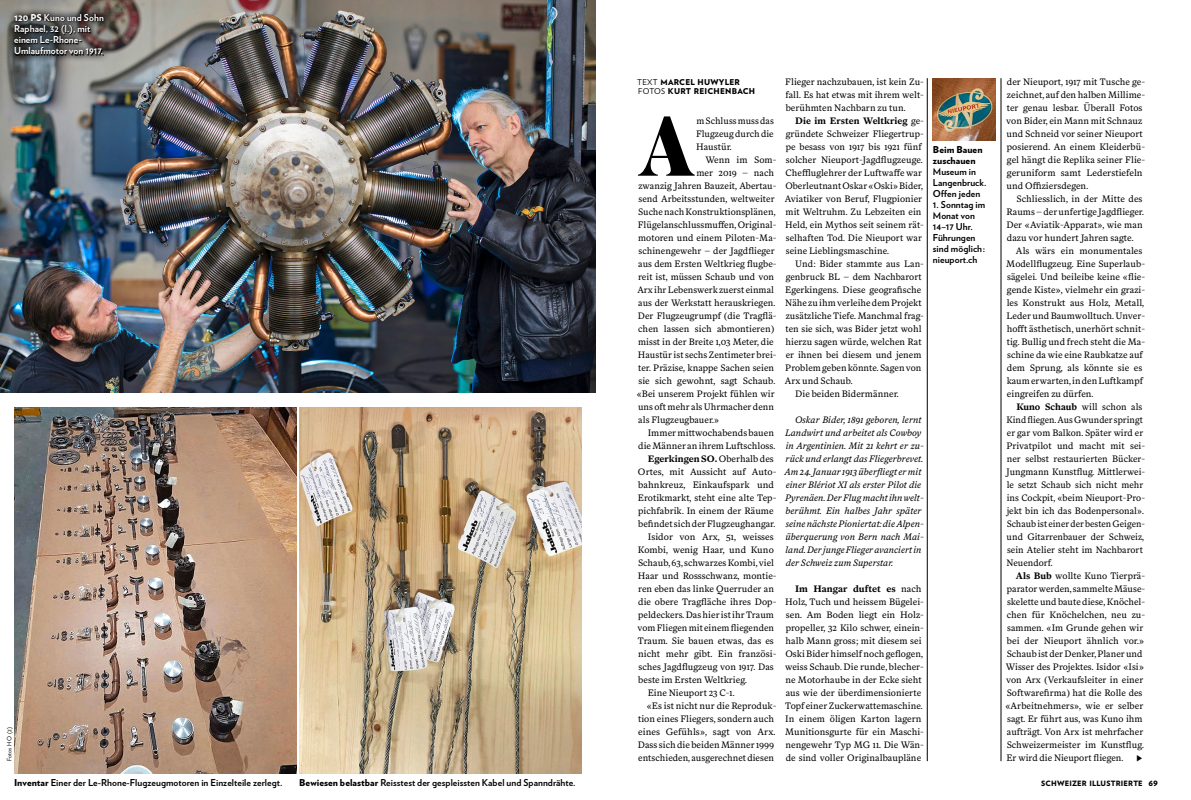
<style>
.page{position:relative;width:1191px;height:800px;background:#fff}
.page>*{position:absolute;margin:0;border:0;box-sizing:border-box;transform-origin:0 0}
._501_a___Initial_Sup{font:900 83.5px "Superior Title";color:#000;scale:.9 1}
._800_Legi_9_5_VBold{font:700 9.5px/11px "Verlag";letter-spacing:.005em;color:#000}
._801_Legi_9_5_VBold{font:700 9.5px/11px "Verlag";letter-spacing:.005em;color:#fff}
._502_LT_SupTxt_BS_EZ{font:9.2px/13px "Superior Text";color:#000}
._502_LT_SupTxt_BS_EZ-2{font:italic 9.2px/13px "Superior Text";color:#000}
._501_a___Initial_Sup-2{font:9.2px/13px "Superior Text";color:#000;text-align:justify}
._400_AUTOR_VerBlack{font:900 8px/9.5px "Verlag";letter-spacing:.03em;color:#000}
.t1{font:900 7.3px "Verlag";letter-spacing:.025em;color:#000}
._400_Fotobyline_x12{font:6px "Verlag";letter-spacing:.025em;color:#000}
.s1{font-weight:900}
.s2{font-weight:400}
.s3{font-weight:700}
</style>
<div class="page">
<img style="left:0;top:0;width:595px;height:393px">
<img style="left:933px;top:78px;width:62px;height:62px">
<hr style="left:927px;top:78px;width:1px;height:683px;background:#000">
<hr style="left:1000px;top:78px;width:1px;height:683px;background:#000">
<img style="left:14px;top:407px;width:282px;height:365px">
<img style="left:299px;top:407px;width:282px;height:365px">
<svg style="left:7px;top:6px;width:104px;height:56px;background:#4e4d4b"></svg>
<p class="_801_Legi_9_5_VBold" style="left:14px;top:12px;width:91px"><span class="s1">120 PS</span> Kuno und Sohn<br>Raphael, 32 (l.), mit einem Le-Rhone-<br>Umlaufmotor von 1917.</p>
<p class="_400_Fotobyline_x12" style="left:5px;top:761px;width:35px;rotate:-90deg">Fotos HO (2)</p>
<p class="_800_Legi_9_5_VBold" style="left:14px;top:776px;width:270px"><span class="s1">Inventar</span> Einer der Le-Rhone-Flugzeugmotoren in Einzelteile zerlegt.</p>
<p class="_800_Legi_9_5_VBold" style="left:299px;top:776px;width:278px"><span class="s1">Bewiesen belastbar</span> Reisstest der gespleissten Kabel und Spanndrähte.</p>
<p class="_400_AUTOR_VerBlack" style="left:637px;top:77px;width:119px"><span class="s2">TEXT</span> MARCEL HUWYLER<br><span class="s2">FOTOS</span> KURT REICHENBACH</p>
<p class="_501_a___Initial_Sup" style="left:637px;top:94px;width:66px">A</p>
<p class="_501_a___Initial_Sup-2" style="left:696px;top:114px;width:79px">m Schluss muss das Flugzeug durch die Haustür.</p>
<p class="_502_LT_SupTxt_BS_EZ" style="left:705px;top:153px;width:73px">Wenn im Som-</p>
<p class="_502_LT_SupTxt_BS_EZ" style="left:696px;top:166px;width:79px">mer 2019 – nach</p>
<p class="_502_LT_SupTxt_BS_EZ" style="left:638px;top:179px;width:140px">zwanzig Jahren Bauzeit, Abertau-</p>
<p class="_502_LT_SupTxt_BS_EZ" style="left:638px;top:192px;width:138px">send Arbeitsstunden, weltweiter</p>
<p class="_502_LT_SupTxt_BS_EZ" style="left:638px;top:205px;width:139px">Suche nach Konstruktionsplänen,</p>
<p class="_502_LT_SupTxt_BS_EZ" style="left:638px;top:218px;width:140px">Flügelanschlussmuffen, Original-</p>
<p class="_502_LT_SupTxt_BS_EZ" style="left:638px;top:231px;width:140px">motoren und einem Piloten-Ma-</p>
<p class="_502_LT_SupTxt_BS_EZ" style="left:638px;top:244px;width:138px">schinengewehr – der Jagdflieger</p>
<p class="_502_LT_SupTxt_BS_EZ" style="left:638px;top:257px;width:140px">aus dem Ersten Weltkrieg flugbe-</p>
<p class="_502_LT_SupTxt_BS_EZ" style="left:638px;top:270px;width:137px">reit ist, müssen Schaub und von</p>
<p class="_502_LT_SupTxt_BS_EZ" style="left:637px;top:283px;width:138px">Arx ihr Lebenswerk zuerst einmal</p>
<p class="_502_LT_SupTxt_BS_EZ" style="left:638px;top:296px;width:139px">aus der Werkstatt herauskriegen.</p>
<p class="_502_LT_SupTxt_BS_EZ" style="left:638px;top:309px;width:140px">Der Flugzeugrumpf (die Tragflä-</p>
<p class="_502_LT_SupTxt_BS_EZ" style="left:638px;top:322px;width:137px">chen lassen sich abmontieren)</p>
<p class="_502_LT_SupTxt_BS_EZ" style="left:638px;top:335px;width:137px">misst in der Breite 1,03 Meter, die</p>
<p class="_502_LT_SupTxt_BS_EZ" style="left:638px;top:348px;width:140px">Haustür ist sechs Zentimeter brei-</p>
<p class="_502_LT_SupTxt_BS_EZ" style="left:638px;top:361px;width:138px">ter. Präzise, knappe Sachen seien</p>
<p class="_502_LT_SupTxt_BS_EZ" style="left:638px;top:374px;width:138px">sie sich gewohnt, sagt Schaub.</p>
<p class="_502_LT_SupTxt_BS_EZ" style="left:637px;top:387px;width:139px">«Bei unserem Projekt fühlen wir</p>
<p class="_502_LT_SupTxt_BS_EZ" style="left:638px;top:400px;width:138px">uns oft mehr als Uhrmacher denn</p>
<p class="_502_LT_SupTxt_BS_EZ" style="left:638px;top:413px;width:82px">als Flugzeugbauer.»</p>
<p class="_502_LT_SupTxt_BS_EZ" style="left:638px;top:426px;width:139px;text-align:right">Immer mittwochabends bauen die Männer an ihrem Luftschloss.</p>
<p class="_502_LT_SupTxt_BS_EZ" style="left:638px;top:452px;width:140px;text-indent:10px"><span class="s3">Egerkingen SO.</span> Oberhalb des<br>Ortes, mit Aussicht auf Auto&shy;bahnkreuz, Einkaufspark und<br>Erotikmarkt, steht eine alte Tep&shy;pichfabrik. In einem der Räume befindet sich der Flugzeughangar.</p>
<p class="_502_LT_SupTxt_BS_EZ" style="left:637px;top:530px;width:140px;text-indent:10px">Isidor von Arx, 51, weisses<br>Kombi, wenig Haar, und Kuno<br>Schaub, 63, schwarzes Kombi, viel<br>Haar und Rossschwanz, montie&shy;ren eben das linke Querruder an die obere Tragfläche ihres Dop&shy;peldeckers. Das hier ist ihr Traum vom Fliegen mit einem fliegenden<br>Traum. Sie bauen etwas, das es nicht mehr gibt. Ein französi&shy;sches Jagdflugzeug von 1917. Das beste im Ersten Weltkrieg.</p>
<p class="_502_LT_SupTxt_BS_EZ" style="left:647px;top:686px;width:88px">Eine Nieuport 23 C-1.</p>
<p class="_502_LT_SupTxt_BS_EZ" style="left:638px;top:699px;width:140px;text-indent:9px">«Es ist nicht nur die Reproduk&shy;tion eines Fliegers, sondern auch eines Gefühls», sagt von Arx.<br>Dass sich die beiden Männer 1999 entschieden, ausgerechnet diesen</p>
<p class="_502_LT_SupTxt_BS_EZ" style="left:785px;top:75px;width:140px;text-align:justify">Flieger nachzubauen, ist kein Zu&shy;fall. Es hat etwas mit ihrem welt&shy;berühmten Nachbarn zu tun.</p>
<p class="_502_LT_SupTxt_BS_EZ" style="left:785px;top:114px;width:141px;text-indent:10px"><span class="s3">Die im Ersten Weltkrieg</span> ge&shy;gründete Schweizer Fliegertrup&shy;pe besass von 1917 bis 1921 fünf solcher Nieuport-Jagdflugzeuge.<br>Cheffluglehrer der Luftwaffe war<br>Oberleutnant Oskar «Oski» Bider,<br>Aviatiker von Beruf, Flugpionier mit Weltruhm. Zu Lebzeiten ein<br>Held, ein Mythos seit seinem rät&shy;selhaften Tod. Die Nieuport war seine Lieblingsmaschine.</p>
<p class="_502_LT_SupTxt_BS_EZ" style="left:785px;top:257px;width:141px;text-indent:10px">Und: Bider stammte aus Lan&shy;genbruck BL – dem Nachbarort<br>Egerkingens. Diese geografische<br>Nähe zu ihm verleihe dem Projekt zusätzliche Tiefe. Manchmal frag&shy;ten sie sich, was Bider jetzt wohl hierzu sagen würde, welchen Rat er ihnen bei diesem und jenem<br>Problem geben könnte. Sagen von<br>Arx und Schaub.</p>
<p class="_502_LT_SupTxt_BS_EZ" style="left:795px;top:387px;width:105px">Die beiden Bidermänner.</p>
<p class="_502_LT_SupTxt_BS_EZ-2" style="left:784px;top:413px;width:141px;text-indent:11px">Oskar Bider, 1891 geboren, lernt Landwirt und arbeitet als Cowboy in Argentinien. Mit 21 kehrt er zu&shy;rück und erlangt das Fliegerbrevet.<br>Am 24. Januar 1913 überfliegt er mit einer Blériot XI als erster Pilot die Pyrenäen. Der Flug macht ihn welt&shy;berühmt. Ein halbes Jahr später seine nächste Pioniertat: die Alpen&shy;überquerung von Bern nach Mai&shy;land. Der junge Flieger avanciert in der Schweiz zum Superstar.</p>
<p class="_502_LT_SupTxt_BS_EZ" style="left:785px;top:582px;width:140px;text-indent:10px"><span class="s3">Im Hangar duftet es</span> nach<br>Holz, Tuch und heissem Bügelei&shy;sen. Am Boden liegt ein Holz&shy;propeller, 32 Kilo schwer, einein&shy;halb Mann gross; mit diesem sei<br>Oski Bider himself noch geflogen, weiss Schaub. Die runde, blecher&shy;ne Motorhaube in der Ecke sieht aus wie der überdimensionierte<br>Topf einer Zuckerwattemaschine.<br>In einem öligen Karton lagern<br>Munitionsgurte für ein Maschi&shy;nengewehr Typ MG 11. Die Wän&shy;de sind voller Originalbaupläne</p>
<p class="_800_Legi_9_5_VBold" style="left:933px;top:144px;width:55px"><span class="s1">Beim Bauen zuschauen<br></span>Museum in<br>Langenbruck.<br>Offen jeden</p>
<p class="_800_Legi_9_5_VBold" style="left:933px;top:199px;width:54px">1. Sonntag im<br>Monat von<br>14–17 Uhr.</p>
<p class="_800_Legi_9_5_VBold" style="left:933px;top:232px;width:54px">Führungen sind möglich: nieuport.ch</p>
<p class="_502_LT_SupTxt_BS_EZ" style="left:1006px;top:75px;width:140px">der Nieuport, 1917 mit Tusche ge&shy;zeichnet, auf den halben Millime&shy;ter genau lesbar. Überall Fotos von Bider, ein Mann mit Schnauz und Schneid vor seiner Nieuport posierend. An einem Kleiderbü&shy;gel hängt die Replika seiner Flie&shy;geruniform samt Lederstiefeln und Offiziersdegen.</p>
<p class="_502_LT_SupTxt_BS_EZ" style="left:1006px;top:192px;width:139px;text-indent:10px">Schliesslich, in der Mitte des<br>Raums – der unfertige Jagdflieger.<br>Der «Aviatik-Apparat», wie man dazu vor hundert Jahren sagte.</p>
<p class="_502_LT_SupTxt_BS_EZ" style="left:1006px;top:244px;width:140px;text-indent:10px">Als wärs ein monumentales<br>Modellflugzeug. Eine Superlaub&shy;sägelei. Und beileibe keine «flie&shy;gende Kiste», vielmehr ein grazi&shy;les Konstrukt aus Holz, Metall,<br>Leder und Baumwolltuch. Unver&shy;hofft ästhetisch, unerhört schnit&shy;tig. Bullig und frech steht die Ma&shy;schine da wie eine Raubkatze auf dem Sprung, als könnte sie es kaum erwarten, in den Luftkampf eingreifen zu dürfen.</p>
<p class="_502_LT_SupTxt_BS_EZ" style="left:1006px;top:400px;width:141px;text-indent:10px"><span class="s3">Kuno Schaub</span> will schon als<br>Kind fliegen. Aus Gwunder springt er gar vom Balkon. Später wird er<br>Privatpilot und macht mit sei&shy;ner selbst restaurierten Bücker-<br>Jungmann Kunstflug. Mittlerwei&shy;le setzt Schaub sich nicht mehr ins Cockpit, «beim Nieuport-Pro&shy;jekt bin ich das Bodenpersonal».<br>Schaub ist einer der besten Geigen&shy;und Gitarrenbauer der Schweiz, sein Atelier steht im Nachbarort<br>Neuendorf.</p>
<p class="_502_LT_SupTxt_BS_EZ" style="left:1005px;top:569px;width:141px;text-indent:10px"><span class="s3">Als Bub</span> wollte Kuno Tierprä&shy;parator werden, sammelte Mäuse&shy;skelette und baute diese, Knöchel&shy;chen für Knöchelchen, neu zu&shy;sammen. «Im Grunde gehen wir bei der Nieuport ähnlich vor.»<br>Schaub ist der Denker, Planer und<br>Wisser des Projektes. Isidor «Isi» von Arx (Verkaufsleiter in einer<br>Softwarefirma) hat die Rolle des «Arbeitnehmers», wie er selber sagt. Er führt aus, was Kuno ihm aufträgt. Von Arx ist mehrfacher<br>Schweizermeister im Kunstflug.<br>Er wird die Nieuport fliegen.</p>
<p class="t1" style="left:1041px;top:777px;width:103px">SCHWEIZER ILLUSTRIERTE</p>
<p class="t1" style="left:1148px;top:777px;width:11px">69</p>
</div>
